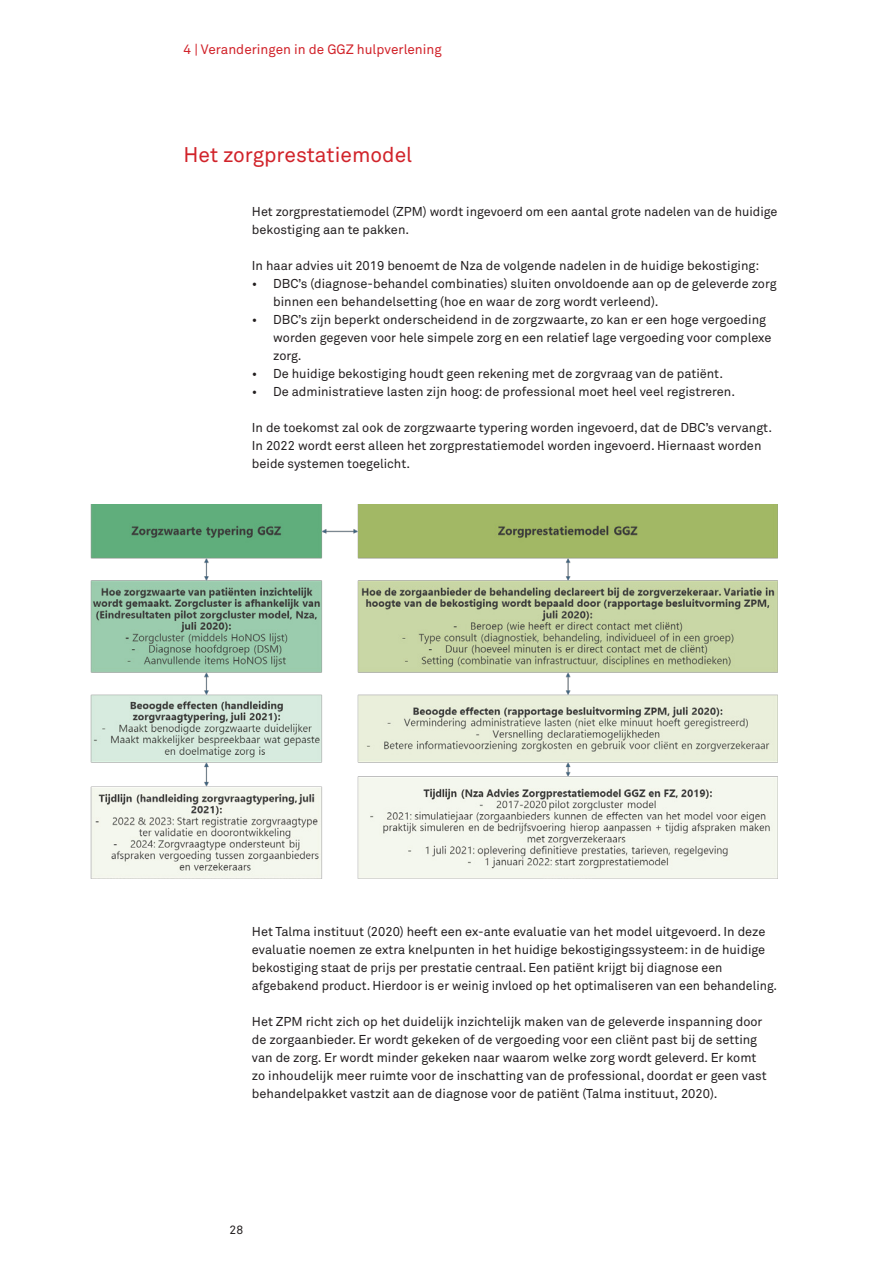
<style>
.page{position:relative;width:893px;height:1263px;background:#fff}
.page>*{position:absolute;margin:0;border:0;box-sizing:border-box;transform-origin:0 0}
.t1{font:21px "Akkurat Std";color:#d1232a}
.t2{font:13.5px "Akkurat Std";color:#d1232a}
.t3{font:12.75px/18px "Akkurat Std";color:#231f20}
.t4{font:12px "Akkurat Std";color:#231f20}
</style>
<div class="page">
<img style="left:90px;top:504px;width:688px;height:374px">
<p class="t2" style="left:184px;top:41px;width:260px">4 | Veranderingen in de GGZ hulpverlening</p>
<p class="t1" style="left:184px;top:142px;width:230px">Het zorgprestatiemodel</p>
<p class="t3" style="left:252px;top:203px;width:527px">Het zorgprestatiemodel (ZPM) wordt ingevoerd om een aantal grote nadelen van de huidige bekostiging aan te pakken.</p>
<p class="t3" style="left:252px;top:257px;width:509px">In haar advies uit 2019 benoemt de Nza de volgende nadelen in de huidige bekostiging:</p>
<p class="t3" style="left:273px;top:275px;width:505px;text-indent:-21px">• DBC’s (diagnose-behandel combinaties) sluiten onvoldoende aan op de geleverde zorg binnen een behandelsetting (hoe en waar de zorg wordt verleend).</p>
<p class="t3" style="left:273px;top:311px;width:500px;text-indent:-21px">• DBC’s zijn beperkt onderscheidend in de zorgzwaarte, zo kan er een hoge vergoeding worden gegeven voor hele simpele zorg en een relatief lage vergoeding voor complexe zorg.</p>
<p class="t3" style="left:252px;top:365px;width:473px">• De huidige bekostiging houdt geen rekening met de zorgvraag van de patiënt.</p>
<p class="t3" style="left:252px;top:383px;width:485px">• De administratieve lasten zijn hoog: de professional moet heel veel registreren.</p>
<p class="t3" style="left:252px;top:419px;width:522px">In de toekomst zal ook de zorgzwaarte typering worden ingevoerd, dat de DBC’s vervangt.<br>In 2022 wordt eerst alleen het zorgprestatiemodel worden ingevoerd. Hiernaast worden beide systemen toegelicht.</p>
<p class="t3" style="left:252px;top:923px;width:515px">Het Talma instituut (2020) heeft een ex-ante evaluatie van het model uitgevoerd. In deze</p>
<p class="t3" style="left:252px;top:941px;width:515px">evaluatie noemen ze extra knelpunten in het huidige bekostigingssysteem: in de huidige</p>
<p class="t3" style="left:252px;top:959px;width:527px">bekostiging staat de prijs per prestatie centraal. Een patiënt krijgt bij diagnose een afgebakend product. Hierdoor is er weinig invloed op het optimaliseren van een behandeling.</p>
<p class="t3" style="left:252px;top:1013px;width:516px">Het ZPM richt zich op het duidelijk inzichtelijk maken van de geleverde inspanning door de zorgaanbieder. Er wordt gekeken of de vergoeding voor een cliënt past bij de setting van de zorg. Er wordt minder gekeken naar waarom welke zorg wordt geleverd. Er komt zo inhoudelijk meer ruimte voor de inschatting van de professional, doordat er geen vast behandelpakket vastzit aan de diagnose voor de patiënt (Talma instituut, 2020).</p>
<p class="t4" style="left:230px;top:1222px;width:15px">28</p>
</div>
